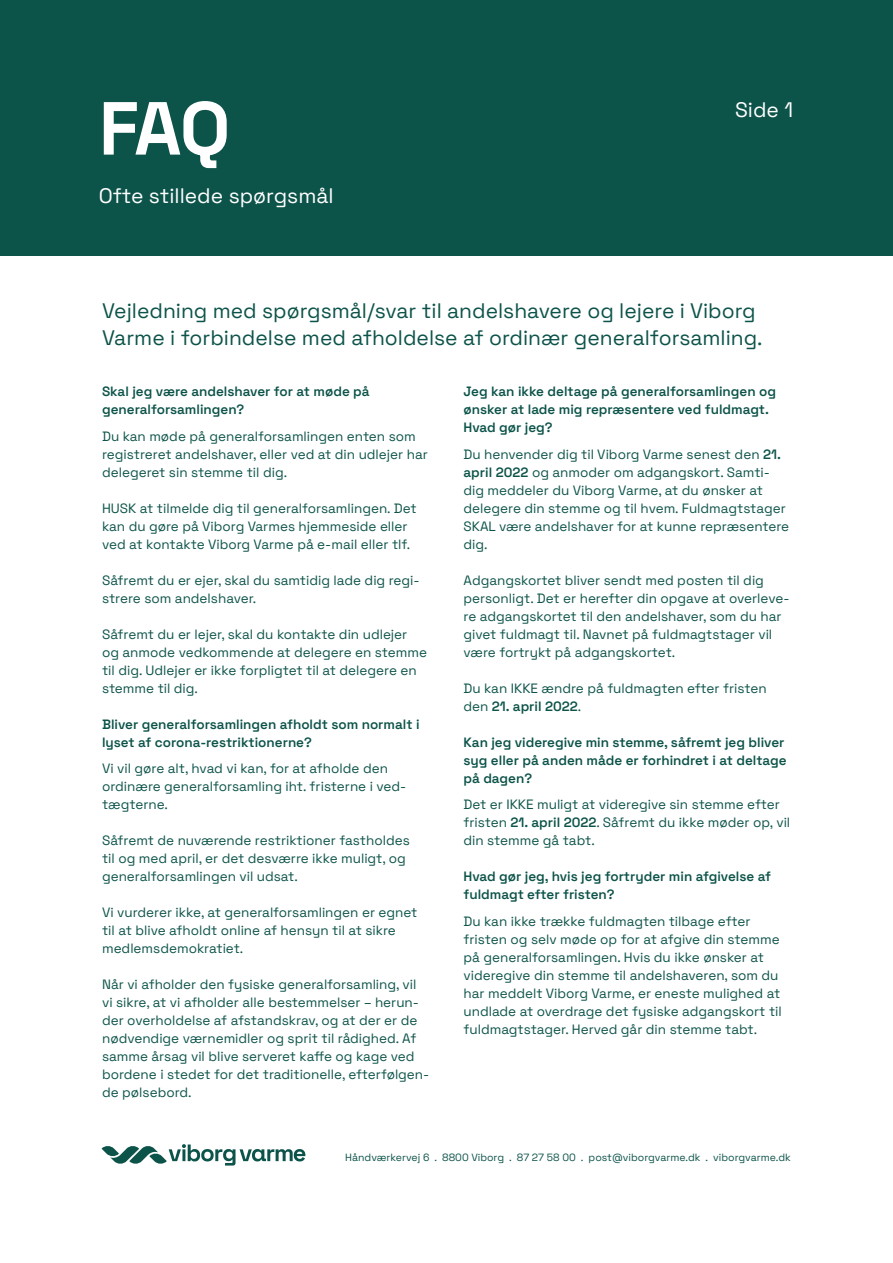
<style>
.page{position:relative;width:893px;height:1263px;background:#fff}
.page>*{position:absolute;margin:0;border:0;box-sizing:border-box;transform-origin:0 0}
.t1{font:700 75px "Space Grotesk";color:#fff}
.t2{font:21px/27px "Space Grotesk";color:#0c5349}
.t3{font:21px "Space Grotesk";color:#fff}
.t4{font:13.5px/18px "Space Grotesk";color:#0c5349}
.t5{font:600 13.5px/18px "Space Grotesk";color:#0c5349}
.t6{font:10.5px "Space Grotesk";color:#0c5349}
.s1{font-weight:600}
</style>
<div class="page">
<svg style="left:102px;top:1144px;width:203px;height:21px"></svg>
<div style="left:0;top:0;width:893px;height:255px;background:#0c5349"></div>
<p class="t1" style="left:99px;top:74px;width:133px">FAQ</p>
<p class="t3" style="left:99px;top:180px;width:236px">Ofte stillede spørgsmål</p>
<p class="t3" style="left:735px;top:95px;width:60px">Side 1</p>
<p class="t2" style="left:102px;top:296px;width:662px">Vejledning med spørgsmål/svar til andelshavere og lejere i Viborg<br>Varme i forbindelse med afholdelse af ordinær generalforsamling.</p>
<p class="t5" style="left:102px;top:382px;width:269px">Skal jeg være andelshaver for at møde på generalforsamlingen?</p>
<p class="t4" style="left:102px;top:426px;width:327px">Du kan møde på generalforsamlingen enten som registreret andelshaver, eller ved at din udlejer har delegeret sin stemme til dig.</p>
<p class="t4" style="left:102px;top:498px;width:316px">HUSK at tilmelde dig til generalforsamlingen. Det kan du gøre på Viborg Varmes hjemmeside eller ved at kontakte Viborg Varme på e-mail eller tlf.</p>
<p class="t4" style="left:102px;top:570px;width:319px">Såfremt du er ejer, skal du samtidig lade dig regi&shy;strere som andelshaver.</p>
<p class="t4" style="left:102px;top:624px;width:327px">Såfremt du er lejer, skal du kontakte din udlejer og anmode vedkommende at delegere en stemme til dig. Udlejer er ikke forpligtet til at delegere en stemme til dig.</p>
<p class="t5" style="left:102px;top:714px;width:319px">Bliver generalforsamlingen afholdt som normalt i lyset af corona-restriktionerne?</p>
<p class="t4" style="left:102px;top:759px;width:306px">Vi vil gøre alt, hvad vi kan, for at afholde den ordinære generalforsamling iht. fristerne i ved&shy;tægterne.</p>
<p class="t4" style="left:102px;top:831px;width:309px">Såfremt de nuværende restriktioner fastholdes til og med april, er det desværre ikke muligt, og generalforsamlingen vil udsat.</p>
<p class="t4" style="left:102px;top:903px;width:317px">Vi vurderer ikke, at generalforsamlingen er egnet til at blive afholdt online af hensyn til at sikre medlemsdemokratiet.</p>
<p class="t4" style="left:102px;top:975px;width:329px">Når vi afholder den fysiske generalforsamling, vil vi sikre, at vi afholder alle bestemmelser – herun&shy;der overholdelse af afstandskrav, og at der er de nødvendige værnemidler og sprit til rådighed. Af samme årsag vil blive serveret kaffe og kage ved bordene i stedet for det traditionelle, efterfølgen&shy;de pølsebord.</p>
<p class="t5" style="left:463px;top:382px;width:314px">Jeg kan ikke deltage på generalforsamlingen og ønsker at lade mig repræsentere ved fuldmagt.<br>Hvad gør jeg?</p>
<p class="t4" style="left:463px;top:444px;width:327px">Du henvender dig til Viborg Varme senest den <span class="s1">21. april 2022</span> og anmoder om adgangskort. Samti&shy;dig meddeler du Viborg Varme, at du ønsker at delegere din stemme og til hvem. Fuldmagtstager SKAL være andelshaver for at kunne repræsentere dig.</p>
<p class="t4" style="left:463px;top:570px;width:327px">Adgangskortet bliver sendt med posten til dig personligt. Det er herefter din opgave at overleve&shy;re adgangskortet til den andelshaver, som du har givet fuldmagt til. Navnet på fuldmagtstager vil være fortrykt på adgangskortet.</p>
<p class="t4" style="left:463px;top:678px;width:305px">Du kan IKKE ændre på fuldmagten efter fristen den <span class="s1">21. april 2022</span>.</p>
<p class="t5" style="left:463px;top:732px;width:325px">Kan jeg videregive min stemme, såfremt jeg bliver syg eller på anden måde er forhindret i at deltage på dagen?</p>
<p class="t4" style="left:463px;top:795px;width:328px">Det er IKKE muligt at videregive sin stemme efter fristen <span class="s1">21. april 2022</span>. Såfremt du ikke møder op, vil din stemme gå tabt.</p>
<p class="t5" style="left:463px;top:867px;width:309px">Hvad gør jeg, hvis jeg fortryder min afgivelse af fuldmagt efter fristen?</p>
<p class="t4" style="left:463px;top:911px;width:320px">Du kan ikke trække fuldmagten tilbage efter fristen og selv møde op for at afgive din stemme på generalforsamlingen. Hvis du ikke ønsker at videregive din stemme til andelshaveren, som du har meddelt Viborg Varme, er eneste mulighed at undlade at overdrage det fysiske adgangskort til fuldmagtstager. Herved går din stemme tabt.</p>
<p class="t6" style="left:345px;top:1149px;width:447px">Håndværkervej 6 . 8800 Viborg . 87 27 58 00 . post@viborgvarme.dk . viborgvarme.dk</p>
</div>
